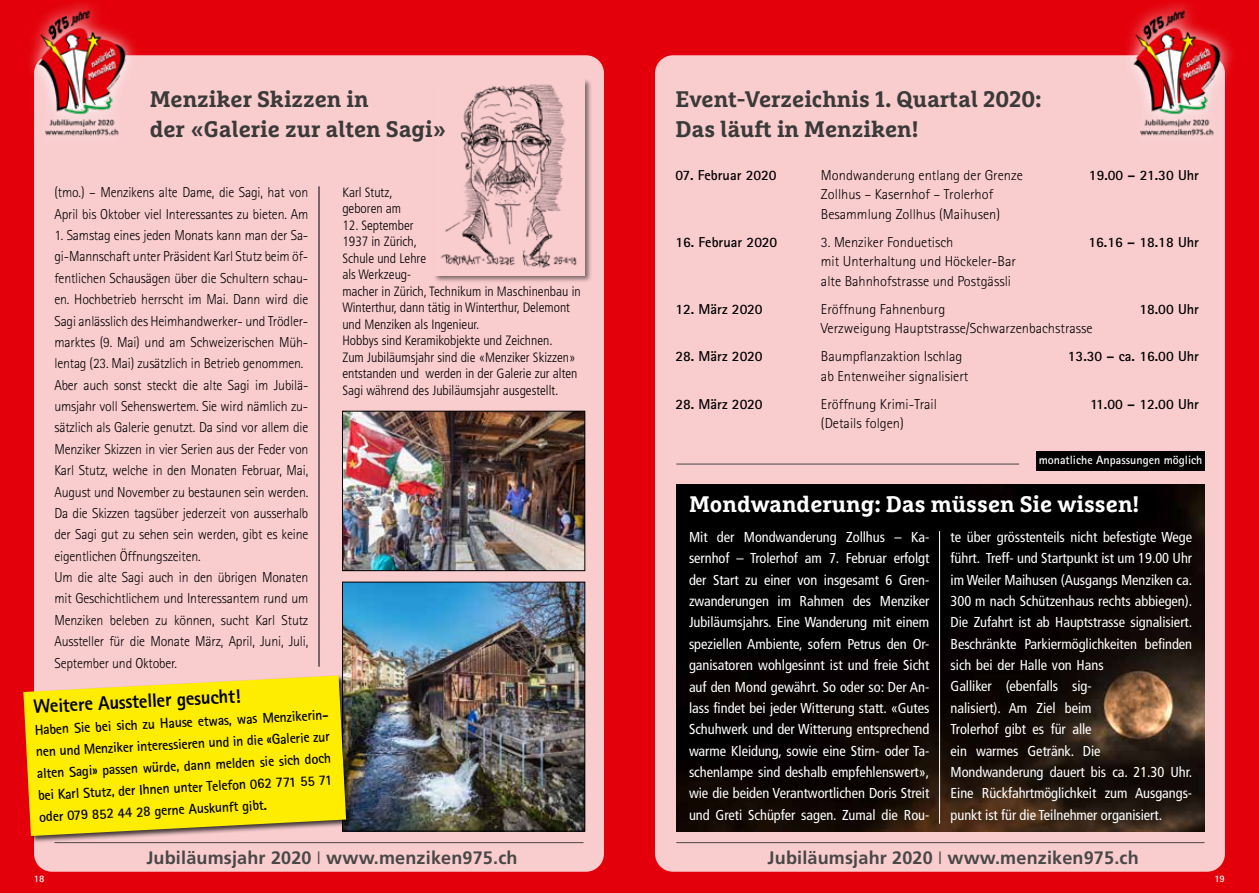
<style>
.page{position:relative;width:1259px;height:893px;background:#fff}
.page>*{position:absolute;margin:0;border:0;box-sizing:border-box;transform-origin:0 0}
.t1{font:700 22.5px/30px "Marselis Slab Pro";color:#3a3a39}
.t2{font:700 22.5px "Marselis Slab Pro";color:#fff}
.t3{font:800 19.5px "Rotis Sans Serif";color:#000;scale:.96 1}
.t4{font:700 18px "Frutiger LT Std";letter-spacing:.01em;color:#484847}
.t5{font:condensed 14.4px/21.3px "Frutiger LT Std";letter-spacing:-.005em;color:#fff;text-align:justify}
.t6{font:300 14.4px/21.3px "Rotis Sans Serif";letter-spacing:-.01em;color:#000;scale:.96 1}
.t7{font:300 14.4px/19.5px "Rotis Sans Serif";letter-spacing:-.01em;color:#000}
.t8{font:700 14.4px/21.8px "Rotis Sans Serif";color:#000;text-align:justify;scale:.96 1}
.t9{font:700 14.4px "Rotis Sans Serif";color:#000}
.t10{font:300 condensed 13.5px/16.5px "Frutiger LT Std";color:#000}
.t11{font:700 12px "Rotis Sans Serif";color:#fff}
.t12{font:700 9.9px "Rotis Sans Serif";color:#fff}
.s1{font-weight:300}
</style>
<div class="page">
<div style="left:629px;top:0;width:630px;height:893px;background:#e3000b"></div>
<div style="left:655px;top:55px;width:570px;height:817px;background:#f9ccce;border-radius:18px"></div>
<img style="left:1123px;top:4px;width:106px;height:132px">
<hr style="left:676px;top:842px;width:528px;height:1px;background:#484847">
<hr style="left:676px;top:464px;width:343px;height:1px;background:#484847">
<div style="left:1036px;top:452px;width:168px;height:19px;background:#000"></div>
<img style="left:676px;top:485px;width:528px;height:346px">
<hr style="left:939px;top:531px;width:1px;height:293px;background:#fff">
<div style="left:0;top:0;width:629px;height:893px;background:#e3000b"></div>
<div style="left:34px;top:55px;width:570px;height:817px;background:#f9ccce;border-radius:18px"></div>
<img style="left:31px;top:4px;width:103px;height:132px">
<hr style="left:54px;top:842px;width:529px;height:1px;background:#484847">
<hr style="left:319px;top:186px;width:1px;height:481px;background:#000">
<div style="left:433px;top:78px;width:159px;height:205px;background:#000;opacity:.5"></div>
<img style="left:435px;top:79px;width:150px;height:196px">
<img style="left:344px;top:413px;width:239px;height:156px">
<div style="left:342px;top:411px;width:243px;height:160px;border:1px solid #000"></div>
<img style="left:344px;top:584px;width:239px;height:245px">
<div style="left:342px;top:582px;width:243px;height:249px;border:1px solid #000"></div>
<div style="left:22px;top:674px;width:331px;height:169px;background:#000;opacity:.75"></div>
<svg style="left:23px;top:675px;width:323px;height:161px;background:#f8e112"></svg>
<h1 class="t1" style="left:150px;top:83px;width:298px">Menziker Skizzen in<br>der «Galerie zur alten Sagi»</h1>
<p class="t6" style="left:54px;top:182px;width:266px">(tmo.) – Menzikens alte Dame, die Sagi, hat von<br>April bis Oktober viel Interessantes zu bieten. Am</p>
<p class="t6" style="left:54px;top:225px;width:266px">1. Samstag eines jeden Monats kann man der Sa&shy;gi-Mannschaft unter Präsident Karl Stutz beim öf&shy;fentlichen Schausägen über die Schultern schau&shy;en. Hochbetrieb herrscht im Mai. Dann wird die Sagi anlässlich des Heimhandwerker- und Trödler&shy;marktes (9. Mai) und am Schweizerischen Müh&shy;lentag (23. Mai) zusätzlich in Betrieb genommen.<br>Aber auch sonst steckt die alte Sagi im Jubilä&shy;umsjahr voll Sehenswertem. Sie wird nämlich zu&shy;sätzlich als Galerie genutzt. Da sind vor allem die Menziker Skizzen in vier Serien aus der Feder von Karl Stutz, welche in den Monaten Februar, Mai, August und November zu bestaunen sein werden.<br>Da die Skizzen tagsüber jederzeit von ausserhalb der Sagi gut zu sehen sein werden, gibt es keine eigentlichen Öffnungszeiten.<br>Um die alte Sagi auch in den übrigen Monaten mit Geschichtlichem und Interessantem rund um Menziken beleben zu können, sucht Karl Stutz Aussteller für die Monate März, April, Juni, Juli, September und Oktober.</p>
<h2 class="t3" style="left:33px;top:694px;width:217px;rotate:-3deg">Weitere Aussteller gesucht!</h2>
<p class="t8" style="left:34px;top:719px;width:309px;rotate:-3deg">Haben Sie bei sich zu Hause etwas, was Menzikerin&shy;nen und Menziker interessieren und in die «Galerie zur alten Sagi» passen würde, dann melden sie sich doch bei Karl Stutz, der Ihnen unter Telefon 062 771 55 71 oder 079 852 44 28 gerne Auskunft gibt.</p>
<p class="t10" style="left:342px;top:184px;width:60px">Karl Stutz, geboren am</p>
<p class="t10" style="left:342px;top:217px;width:240px">12. September<br>1937 in Zürich,<br>Schule und Lehre<br>als Werkzeug-<br>macher in Zürich, Technikum in Maschinenbau in Winterthur, dann tätig in Winterthur, Delemont und Menziken als Ingenieur.<br>Hobbys sind Keramikobjekte und Zeichnen.<br>Zum Jubiläumsjahr sind die «Menziker Skizzen» entstanden und werden in der Galerie zur alten Sagi während des Jubiläumsjahr ausgestellt.</p>
<p class="t4" style="left:146px;top:847px;width:372px">Jubiläumsjahr 2020 <span class="s1">I</span> www.menziken975.ch</p>
<h1 class="t1" style="left:675px;top:83px;width:367px">Event-Verzeichnis 1. Quartal 2020:<br>Das läuft in Menziken!</h1>
<p class="t9" style="left:675px;top:166px;width:103px">07. Februar 2020</p>
<p class="t7" style="left:821px;top:165px;width:203px">Mondwanderung entlang der Grenze</p>
<p class="t9" style="left:1089px;top:166px;width:112px">19.00 – 21.30 Uhr</p>
<p class="t7" style="left:821px;top:185px;width:181px">Zollhus – Kasernhof – Trolerhof<br>Besammlung Zollhus (Maihusen)</p>
<p class="t9" style="left:675px;top:233px;width:103px">16. Februar 2020</p>
<p class="t7" style="left:821px;top:232px;width:134px">3. Menziker Fonduetisch</p>
<p class="t9" style="left:1088px;top:233px;width:112px">16.16 – 18.18 Uhr</p>
<p class="t7" style="left:821px;top:252px;width:196px">mit Unterhaltung und Höckeler-Bar alte Bahnhofstrasse und Postgässli</p>
<p class="t9" style="left:675px;top:300px;width:89px">12. März 2020</p>
<p class="t7" style="left:821px;top:299px;width:126px">Eröffnung Fahnenburg</p>
<p class="t9" style="left:1139px;top:300px;width:61px">18.00 Uhr</p>
<p class="t7" style="left:821px;top:319px;width:273px">Verzweigung Hauptstrasse/Schwarzenbachstrasse</p>
<p class="t9" style="left:675px;top:347px;width:89px">28. März 2020</p>
<p class="t7" style="left:821px;top:347px;width:143px">Baumpflanzaktion Ischlag</p>
<p class="t9" style="left:1068px;top:347px;width:133px">13.30 – ca. 16.00 Uhr</p>
<p class="t7" style="left:821px;top:366px;width:149px">ab Entenweiher signalisiert</p>
<p class="t9" style="left:675px;top:395px;width:89px">28. März 2020</p>
<p class="t7" style="left:821px;top:394px;width:117px">Eröffnung Krimi-Trail</p>
<p class="t9" style="left:1090px;top:395px;width:111px">11.00 – 12.00 Uhr</p>
<p class="t7" style="left:821px;top:414px;width:84px">(Details folgen)</p>
<p class="t11" style="left:1038px;top:452px;width:165px">monatliche Anpassungen möglich</p>
<h1 class="t2" style="left:689px;top:490px;width:452px">Mondwanderung: Das müssen Sie wissen!</h1>
<p class="t5" style="left:689px;top:526px;width:242px">Mit der Mondwanderung Zollhus – Ka&shy;sernhof – Trolerhof am 7. Februar erfolgt der Start zu einer von insgesamt 6 Gren&shy;zwanderungen im Rahmen des Menziker Jubiläumsjahrs. Eine Wanderung mit einem speziellen Ambiente, sofern Petrus den Or&shy;ganisatoren wohlgesinnt ist und freie Sicht auf den Mond gewährt. So oder so: Der An&shy;lass findet bei jeder Witterung statt. «Gutes Schuhwerk und der Witterung entsprechend warme Kleidung, sowie eine Stirn- oder Ta&shy;schenlampe sind deshalb empfehlenswert», wie die beiden Verantwortlichen Doris Streit und Greti Schüpfer sagen. Zumal die Rou-</p>
<p class="t5" style="left:950px;top:526px;width:243px;text-align:left">te über grösstenteils nicht befestigte Wege führt. Treff- und Startpunkt ist um 19.00 Uhr im Weiler Maihusen (Ausgangs Menziken ca.<br>300 m nach Schützenhaus rechts abbiegen).<br>Die Zufahrt ist ab Hauptstrasse signalisiert.<br>Beschränkte Parkiermöglichkeiten befinden sich bei der Halle von Hans<br>Galliker (ebenfalls sig-<br>nalisiert). Am Ziel beim<br>Trolerhof gibt es für alle<br>ein warmes Getränk. Die Mondwanderung dauert bis ca. 21.30 Uhr.<br>Eine Rückfahrtmöglichkeit zum Ausgangs&shy;punkt ist für die Teilnehmer organisiert.</p>
<p class="t4" style="left:767px;top:847px;width:372px">Jubiläumsjahr 2020 <span class="s1">I</span> www.menziken975.ch</p>
<p class="t12" style="left:34px;top:872px;width:12px">18</p>
<p class="t12" style="left:1214px;top:872px;width:12px">19</p>
</div>
